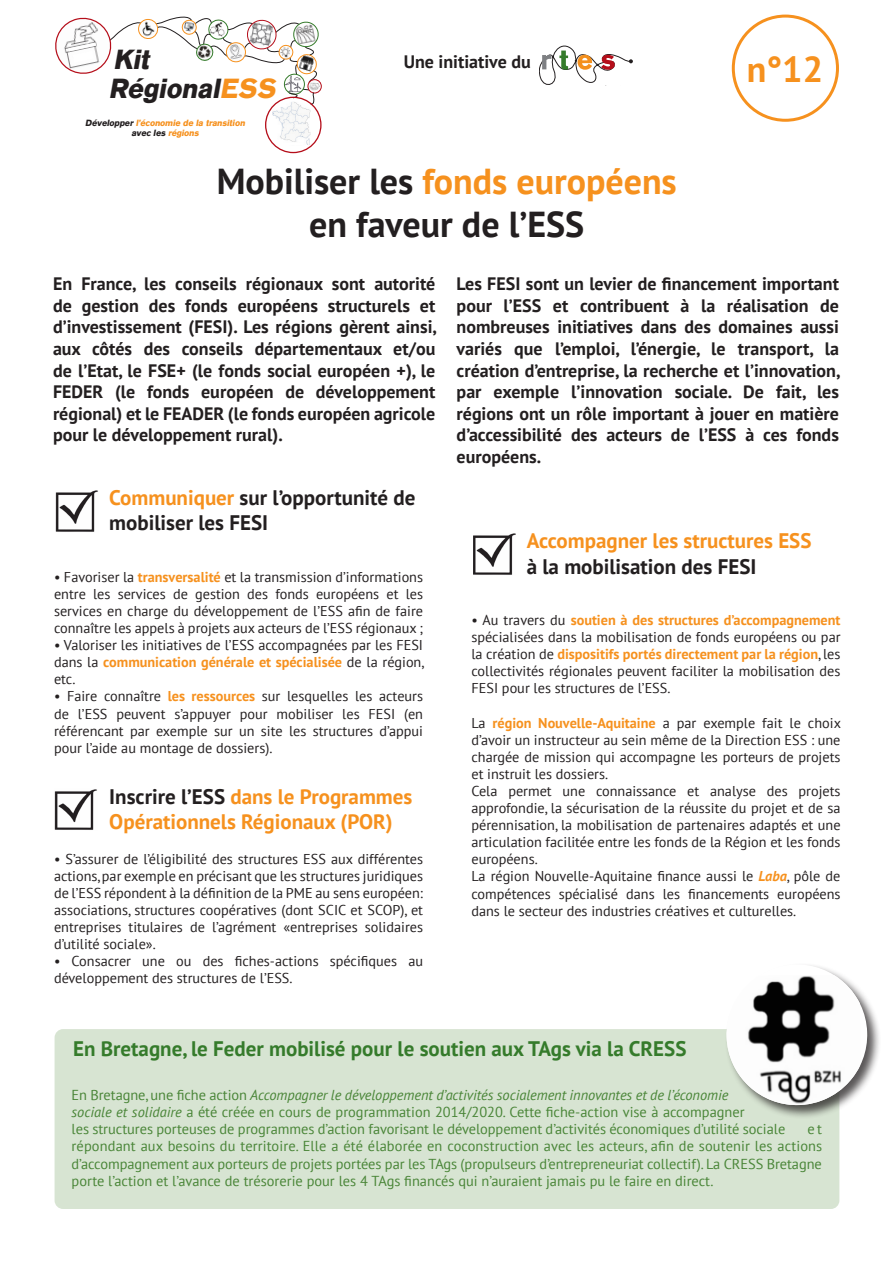
<style>
.page{position:relative;width:893px;height:1263px;background:#fff}
.page>*{position:absolute;margin:0;border:0;box-sizing:border-box;transform-origin:0 0}
.t1{font:700 36px "PT Sans";color:#f6911e}
.t2{font:700 36px "PT Sans";color:#231f20}
.t3{font:italic 700 27.45px/28.8px "AG Old Face";color:#231f20}
.t4{font:700 21px/25.2px "PT Sans";color:#f6911e}
.t5{font:700 21px "PT Sans";color:#357b2b}
.t6{font:700 21px/25.2px "PT Sans";color:#231f20}
.t7{font:700 18px/21.6px "PT Sans";color:#231f20;text-align:justify}
.Texte_courant{font:14.4px/17.2px "PT Sans";letter-spacing:-.005em;color:#498537}
.t8{font:14.25px/17.1px "PT Sans";color:#231f20;text-align:justify}
.t9{font:italic 700 9px/10.2px "AG Old Face";color:#f6911e;text-align:center}
.s1{color:#f6911e}
.s2{color:#231f20}
.s3{font-weight:700;color:#f6911e}
.s4{font-weight:700;font-style:italic;color:#f6911e}
.s5{font-style:italic}
</style>
<div class="page">
<img style="left:56px;top:490px;width:42px;height:42px">
<img style="left:55px;top:789px;width:42px;height:41px">
<div style="left:55px;top:1029px;width:784px;height:180px;background:#d7e4d2;border-radius:9px"></div>
<div style="left:724px;top:962px;width:157px;height:157px;background:#231f20;opacity:.75"></div>
<svg style="left:725px;top:963px;width:144px;height:143px"></svg>
<img style="left:726px;top:975px;width:134px;height:130px">
<svg style="left:539px;top:46px;width:94px;height:39px"></svg>
<div style="left:732px;top:15px;width:107px;height:107px;border:3px solid #f6911e;border-radius:50%"></div>
<div style="left:308px;top:79px;width:14px;height:14px;border:1px solid #b50e1a;border-radius:50%"></div>
<svg style="left:55px;top:16px;width:266px;height:91px"></svg>
<img style="left:272px;top:102px;width:38px;height:43px">
<div style="left:265px;top:97px;width:57px;height:56px;border:1px solid #b50e1a;border-radius:50%"></div>
<svg style="left:288px;top:142px;width:15px;height:2px"></svg>
<img style="left:473px;top:533px;width:43px;height:42px">
<p class="t3" style="left:108px;top:45px;width:174px">Kit<br>Régional<span class="s1">ESS</span></p>
<p class="t9" style="left:85px;top:117px;width:163px"><span class="s2">Développer</span> l’économie de la transition <span class="s2">avec les</span> régions</p>
<p class="t7" style="left:404px;top:50px;width:129px">Une initiative du</p>
<p class="t1" style="left:747px;top:45px;width:78px">n°12</p>
<p class="t1" style="left:217px;top:157px;width:462px"><span class="s2">Mobiliser les</span> fonds européens</p>
<p class="t2" style="left:309px;top:200px;width:277px">en faveur de l’ESS</p>
<p class="t7" style="left:53px;top:273px;width:385px">En France, les conseils régionaux sont autorité de gestion des fonds européens structurels et d’investissement (FESI). Les régions gèrent ainsi, aux côtés des conseils départementaux et/ou de l’Etat, le FSE+ (le fonds social européen +), le FEDER (le fonds européen de développement régional) et le FEADER (le fonds européen agricole pour le développement rural).</p>
<p class="t7" style="left:457px;top:273px;width:385px">Les FESI sont un levier de financement important pour l’ESS et contribuent à la réalisation de nombreuses initiatives dans des domaines aussi variés que l’emploi, l’énergie, le transport, la création d’entreprise, la recherche et l’innovation, par exemple l’innovation sociale. De fait, les régions ont un rôle important à jouer en matière d’accessibilité des acteurs de l’ESS à ces fonds européens.</p>
<p class="t6" style="left:109px;top:485px;width:308px"><span class="s1">Communiquer</span> sur l’opportunité de mobiliser les FESI</p>
<p class="t8" style="left:54px;top:568px;width:371px">• Favoriser la <span class="s3">transversalité</span> et la transmission d’informations entre les services de gestion des fonds européens et les services en charge du développement de l’ESS afin de faire connaître les appels à projets aux acteurs de l’ESS régionaux ;</p>
<p class="t8" style="left:54px;top:636px;width:372px">• Valoriser les initiatives de l’ESS accompagnées par les FESI dans la <span class="s3">communication générale et spécialisée</span> de la région, etc.</p>
<p class="t8" style="left:54px;top:687px;width:371px">• Faire connaître <span class="s3">les ressources</span> sur lesquelles les acteurs de l’ESS peuvent s’appuyer pour mobiliser les FESI (en référencant par exemple sur un site les structures d’appui pour l’aide au montage de dossiers).</p>
<p class="t4" style="left:109px;top:784px;width:305px"><span class="s2">Inscrire l’ESS</span> dans le Programmes<br>Opérationnels Régionaux (POR)</p>
<p class="t8" style="left:54px;top:850px;width:371px">• S’assurer de l’éligibilité des structures ESS aux différentes actions, par exemple en précisant que les structures juridiques de l’ESS répondent à la définition de la PME au sens européen: associations, structures coopératives (dont SCIC et SCOP), et entreprises titulaires de l’agrément «entreprises solidaires d’utilité sociale».</p>
<p class="t8" style="left:54px;top:952px;width:371px">• Consacrer une ou des fiches-actions spécifiques au développement des structures de l’ESS.</p>
<p class="t4" style="left:527px;top:528px;width:286px">Accompagner les structures ESS <span class="s2">à la mobilisation des FESI</span></p>
<p class="t8" style="left:471px;top:611px;width:371px">• Au travers du <span class="s3">soutien à des structures d’accompagnement </span>spécialisées dans la mobilisation de fonds européens ou par la création de <span class="s3">dispositifs portés directement par la région</span>, les collectivités régionales peuvent faciliter la mobilisation des FESI pour les structures de l’ESS.</p>
<p class="t8" style="left:471px;top:714px;width:371px">La <span class="s3">région Nouvelle-Aquitaine</span> a par exemple fait le choix d’avoir un instructeur au sein même de la Direction ESS : une chargée de mission qui accompagne les porteurs de projets et instruit les dossiers.</p>
<p class="t8" style="left:471px;top:782px;width:371px">Cela permet une connaissance et analyse des projets approfondie, la sécurisation de la réussite du projet et de sa pérennisation, la mobilisation de partenaires adaptés et une articulation facilitée entre les fonds de la Région et les fonds européens.</p>
<p class="t8" style="left:471px;top:867px;width:371px">La région Nouvelle-Aquitaine finance aussi le <span class="s4">Laba</span>, pôle de compétences spécialisé dans les financements européens dans le secteur des industries créatives et culturelles.</p>
<p class="t5" style="left:73px;top:1035px;width:615px">En Bretagne, le Feder mobilisé pour le soutien aux TAgs via la CRESS</p>
<p class="Texte_courant" style="left:72px;top:1085px;width:715px">En Bretagne, une fiche action <span class="s5">Accompagner le développement d’activités socialement innovantes et de l’économie<br>sociale et solidaire</span> a été créée en cours de programmation 2014/2020. Cette fiche-action vise à accompagner<br>les structures porteuses de programmes d’action favorisant le développement d’activités économiques d’utilité sociale</p>
<p class="Texte_courant" style="left:72px;top:1120px;width:752px;text-align:justify;text-indent:736px">et répondant aux besoins du territoire. Elle a été élaborée en coconstruction avec les acteurs, afin de soutenir les actions d’accompagnement aux porteurs de projets portées par les TAgs (propulseurs d’entrepreneuriat collectif). La CRESS Bretagne porte l’action et l’avance de trésorerie pour les 4 TAgs financés qui n’auraient jamais pu le faire en direct.</p>
</div>
